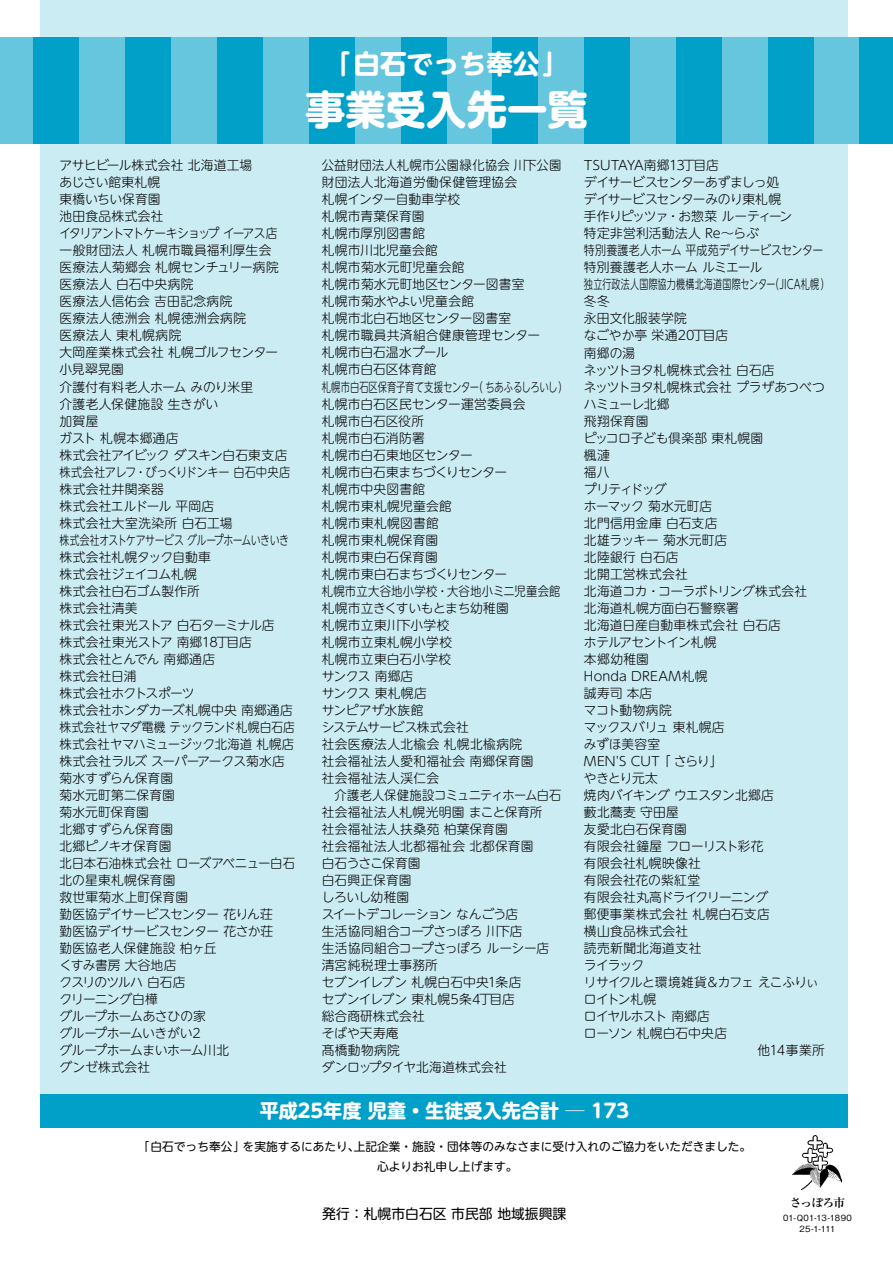
<style>
.page{position:relative;width:893px;height:1263px;background:#fff}
.page>*{position:absolute;margin:0;border:0;box-sizing:border-box;transform-origin:0 0}
.t1{font:700 40.35px "UD Shin M Go Pro";color:#fff}
.t2{font:700 26.55px "UD Shin M Go Pro";color:#fff}
.t3{font:700 19.2px "UD Shin M Go Pro";color:#fff}
.t4{font:13.8px "UD Shin M Go Pro";color:#000}
.t5{font:300 12.75px/17px "UD Shin M Go Pro";letter-spacing:.01em;color:#000}
.t6{font:300 12.75px/17px "UD Shin M Go Pro";letter-spacing:.01em;color:#000;scale:.96 1}
.t7{font:300 12.75px "UD Shin M Go Pro";letter-spacing:-.01em;color:#000}
.t8{font:300 12.75px "UD Shin M Go Pro";letter-spacing:-.04em;color:#000}
.t9{font:300 12.75px "UD Shin M Go Pro";letter-spacing:-.055em;color:#000}
.t10{font:300 12.75px "UD Shin M Go Pro";letter-spacing:-.02em;color:#000}
.t11{font:300 12.75px "UD Shin M Go Pro";letter-spacing:.01em;color:#000;scale:.71 1}
.t12{font:300 12.75px "UD Shin M Go Pro";letter-spacing:-.03em;color:#000;scale:.86 1}
.t13{font:300 12.75px "UD Shin M Go Pro";letter-spacing:-.05em;color:#000}
.t14{font:300 12.75px "UD Shin M Go Pro";letter-spacing:-.035em;color:#000}
.t15{font:300 12.75px "UD Shin M Go Pro";letter-spacing:-.03em;color:#000}
.t16{font:300 12.75px "UD Shin M Go Pro";letter-spacing:-.065em;color:#000}
.t17{font:300 12.75px "UD Shin M Go Pro";letter-spacing:-.08em;color:#000}
.t18{font:11.7px/20.4px "UD Shin M Go Pro";color:#000;text-align:center}
.t19{font:700 11.7px "Ryumin Pro";letter-spacing:-.07em;color:#000}
.t20{font:500 8.55px/11.7px "Gothic BBB Pro";letter-spacing:.005em;color:#000;text-align:center}
</style>
<div class="page">
<div style="left:40px;top:0;width:808px;height:1095px;background:#ccecf4"></div>
<div style="left:40px;top:1094px;width:808px;height:34px;background:#00a0c8"></div>
<div style="left:0;top:37px;width:33px;height:107px;background:#66c6de"></div>
<div style="left:355px;top:37px;width:46px;height:107px;background:#66c6de"></div>
<div style="left:171px;top:37px;width:46px;height:107px;background:#66c6de"></div>
<div style="left:538px;top:37px;width:46px;height:107px;background:#66c6de"></div>
<div style="left:722px;top:37px;width:46px;height:107px;background:#66c6de"></div>
<div style="left:79px;top:37px;width:46px;height:107px;background:#66c6de"></div>
<div style="left:446px;top:37px;width:46px;height:107px;background:#66c6de"></div>
<div style="left:263px;top:37px;width:46px;height:107px;background:#66c6de"></div>
<div style="left:630px;top:37px;width:46px;height:107px;background:#66c6de"></div>
<div style="left:814px;top:37px;width:46px;height:107px;background:#66c6de"></div>
<div style="left:33px;top:37px;width:46px;height:107px;background:#00a0c8"></div>
<div style="left:401px;top:37px;width:45px;height:107px;background:#00a0c8"></div>
<div style="left:217px;top:37px;width:46px;height:107px;background:#00a0c8"></div>
<div style="left:584px;top:37px;width:46px;height:107px;background:#00a0c8"></div>
<div style="left:768px;top:37px;width:46px;height:107px;background:#00a0c8"></div>
<div style="left:125px;top:37px;width:46px;height:107px;background:#00a0c8"></div>
<div style="left:492px;top:37px;width:46px;height:107px;background:#00a0c8"></div>
<div style="left:309px;top:37px;width:46px;height:107px;background:#00a0c8"></div>
<div style="left:676px;top:37px;width:46px;height:107px;background:#00a0c8"></div>
<div style="left:860px;top:37px;width:33px;height:107px;background:#00a0c8"></div>
<img style="left:793px;top:1136px;width:48px;height:53px">
<h2 class="t2" style="left:324px;top:42px;width:247px">「白石でっち奉公」</h2>
<h1 class="t1" style="left:305px;top:77px;width:284px">事業受入先一覧</h1>
<p class="t5" style="left:60px;top:156px;width:237px">アサヒビール株式会社北海道工場<br>あじさい館東札幌<br>東橋いちい保育園<br>池田食品株式会社<br>イタリアントマトケーキショップイーアス店<br>一般財団法人札幌市職員福利厚生会<br>医療法人菊郷会札幌センチュリー病院<br>医療法人白石中央病院<br>医療法人信佑会吉田記念病院<br>医療法人徳洲会札幌徳洲会病院<br>医療法人東札幌病院<br>大岡産業株式会社札幌ゴルフセンター<br>小見翠晃園<br>介護付有料老人ホームみのり米里<br>介護老人保健施設生きがい<br>加賀屋<br>ガスト札幌本郷通店<br>株式会社アイビックダスキン白石東支店株式会社アレフ・びっくりドンキー白石中央店株式会社井関楽器<br>株式会社エルドール平岡店<br>株式会社大室洗染所白石工場<br>株式会社オストケアサービスグループホームいきいき株式会社札幌タック自動車<br>株式会社ジェイコム札幌<br>株式会社白石ゴム製作所<br>株式会社清美<br>株式会社東光ストア白石ターミナル店<br>株式会社東光ストア南郷18丁目店<br>株式会社とんでん南郷通店<br>株式会社日浦<br>株式会社ホクトスポーツ<br>株式会社ホンダカーズ札幌中央南郷通店株式会社ヤマダ電機テックランド札幌白石店株式会社ヤマハミュージック北海道札幌店株式会社ラルズスーパーアークス菊水店菊水すずらん保育園<br>菊水元町第二保育園<br>菊水元町保育園<br>北郷すずらん保育園<br>北郷ピノキオ保育園<br>北日本石油株式会社ローズアベニュー白石北の星東札幌保育園<br>救世軍菊水上町保育園<br>勤医協デイサービスセンター花りん荘<br>勤医協デイサービスセンター花さか荘<br>勤医協老人保健施設柏ヶ丘<br>くすみ書房大谷地店<br>クスリのツルハ白石店<br>クリーニング白樺<br>グループホームあさひの家<br>グループホームいきがい2<br>グループホームまいホーム川北<br>グンゼ株式会社</p>
<p class="t5" style="left:322px;top:156px;width:247px">公益財団法人札幌市公園緑化協会川下公園財団法人北海道労働保健管理協会<br>札幌インター自動車学校<br>札幌市青葉保育園<br>札幌市厚別図書館<br>札幌市川北児童会館<br>札幌市菊水元町児童会館<br>札幌市菊水元町地区センター図書室<br>札幌市菊水やよい児童会館<br>札幌市北白石地区センター図書室<br>札幌市職員共済組合健康管理センター<br>札幌市白石温水プール<br>札幌市白石区体育館<br>札幌市白石区保育子育て支援センター（ちあふるしろいし）札幌市白石区民センター運営委員会<br>札幌市白石区役所<br>札幌市白石消防署<br>札幌市白石東地区センター<br>札幌市白石東まちづくりセンター<br>札幌市中央図書館<br>札幌市東札幌児童会館<br>札幌市東札幌図書館<br>札幌市東札幌保育園<br>札幌市東白石保育園<br>札幌市東白石まちづくりセンター<br>札幌市立大谷地小学校・大谷地小ミニ児童会館札幌市立きくすいもとまち幼稚園<br>札幌市立東川下小学校<br>札幌市立東札幌小学校<br>札幌市立東白石小学校<br>サンクス南郷店<br>サンクス東札幌店<br>サンピアザ水族館<br>システムサービス株式会社<br>社会医療法人北楡会札幌北楡病院<br>社会福祉法人愛和福祉会南郷保育園<br>社会福祉法人渓仁会</p>
<p class="t6" style="left:322px;top:786px;width:251px;text-indent:13px">介護老人保健施設コミュニティホーム白石社会福祉法人札幌光明園まこと保育所<br>社会福祉法人扶桑苑柏葉保育園<br>社会福祉法人北都福祉会北都保育園<br>白石うさこ保育園<br>白石興正保育園<br>しろいし幼稚園<br>スイートデコレーションなんごう店<br>生活協同組合コープさっぽろ川下店<br>生活協同組合コープさっぽろルーシー店清宮純税理士事務所<br>セブンイレブン札幌白石中央1条店<br>セブンイレブン東札幌5条4丁目店<br>総合商研株式会社<br>そばや天寿庵<br>髙橋動物病院<br>ダンロップタイヤ北海道株式会社</p>
<p class="t8" style="left:584px;top:155px;width:136px">TSUTAYA南郷13丁目店</p>
<p class="t8" style="left:584px;top:172px;width:197px">デイサービスセンターあずましっ処</p>
<p class="t14" style="left:584px;top:189px;width:199px">デイサービスセンターみのり東札幌</p>
<p class="t9" style="left:584px;top:206px;width:210px">手作りピッツァ・お惣菜ルーティーン</p>
<p class="t5" style="left:584px;top:224px;width:176px">特定非営利活動法人 Re～らぶ</p>
<p class="t12" style="left:584px;top:240px;width:280px">特別養護老人ホーム平成苑デイサービスセンター</p>
<p class="t15" style="left:584px;top:257px;width:180px">特別養護老人ホームルミエール</p>
<p class="t11" style="left:584px;top:274px;width:347px">独立行政法人国際協力機構北海道国際センター（JICA札幌）</p>
<p class="t5" style="left:584px;top:292px;width:27px">冬冬</p>
<p class="t5" style="left:584px;top:309px;width:104px">永田文化服装学院</p>
<p class="t5" style="left:584px;top:326px;width:146px">なごやか亭栄通20丁目店</p>
<p class="t5" style="left:584px;top:343px;width:53px">南郷の湯</p>
<p class="t5" style="left:584px;top:360px;width:192px">ネッツトヨタ札幌株式会社白石店</p>
<p class="t5" style="left:584px;top:377px;width:242px">ネッツトヨタ札幌株式会社プラザあつべつ</p>
<p class="t13" style="left:584px;top:393px;width:87px">ハミューレ北郷</p>
<p class="t5" style="left:584px;top:411px;width:66px">飛翔保育園</p>
<p class="t7" style="left:584px;top:427px;width:181px">ピッコロ子ども倶楽部東札幌園</p>
<p class="t5" style="left:584px;top:446px;width:27px">楓漣</p>
<p class="t5" style="left:584px;top:463px;width:27px">福八</p>
<p class="t17" style="left:584px;top:478px;width:84px">プリティドッグ</p>
<p class="t7" style="left:584px;top:495px;width:130px">ホーマック菊水元町店</p>
<p class="t5" style="left:584px;top:514px;width:135px">北門信用金庫白石支店</p>
<p class="t5" style="left:584px;top:531px;width:145px">北雄ラッキー菊水元町店</p>
<p class="t5" style="left:584px;top:548px;width:96px">北陸銀行白石店</p>
<p class="t5" style="left:584px;top:565px;width:105px">北開工営株式会社</p>
<p class="t10" style="left:584px;top:580px;width:225px">北海道コカ・コーラボトリング株式会社</p>
<p class="t5" style="left:584px;top:599px;width:156px">北海道札幌方面白石警察署</p>
<p class="t5" style="left:584px;top:616px;width:199px">北海道日産自動車株式会社白石店</p>
<p class="t16" style="left:584px;top:631px;width:134px">ホテルアセントイン札幌</p>
<p class="t5" style="left:584px;top:650px;width:67px">本郷幼稚園</p>
<p class="t5" style="left:584px;top:667px;width:125px">Honda DREAM札幌</p>
<p class="t5" style="left:584px;top:684px;width:70px">誠寿司本店</p>
<p class="t7" style="left:584px;top:699px;width:89px">マコト動物病院</p>
<p class="t7" style="left:584px;top:716px;width:142px">マックスバリュ東札幌店</p>
<p class="t5" style="left:584px;top:735px;width:78px">みずほ美容室</p>
<p class="t5" style="left:584px;top:752px;width:140px">MEN'S CUT「さらり」</p>
<p class="t5" style="left:584px;top:769px;width:75px">やきとり元太</p>
<p class="t10" style="left:584px;top:784px;width:191px">焼肉バイキングウエスタン北郷店</p>
<p class="t5" style="left:584px;top:803px;width:96px">藪北蕎麦守田屋</p>
<p class="t5" style="left:584px;top:820px;width:104px">友愛北白石保育園</p>
<p class="t5" style="left:584px;top:837px;width:181px">有限会社鐘屋フローリスト彩花</p>
<p class="t5" style="left:584px;top:854px;width:118px">有限会社札幌映像社</p>
<p class="t5" style="left:584px;top:871px;width:118px">有限会社花の紫紅堂</p>
<p class="t13" style="left:584px;top:886px;width:186px">有限会社丸高ドライクリーニング</p>
<p class="t5" style="left:584px;top:905px;width:187px">郵便事業株式会社札幌白石支店</p>
<p class="t5" style="left:584px;top:922px;width:106px">横山食品株式会社</p>
<p class="t5" style="left:584px;top:939px;width:119px">読売新聞北海道支社</p>
<p class="t5" style="left:584px;top:956px;width:62px">ライラック</p>
<p class="t9" style="left:584px;top:971px;width:236px">リサイクルと環境雑貨＆カフェえこふりぃ</p>
<p class="t5" style="left:584px;top:990px;width:74px">ロイトン札幌</p>
<p class="t8" style="left:584px;top:1005px;width:127px">ロイヤルホスト南郷店</p>
<p class="t5" style="left:584px;top:1024px;width:145px">ローソン札幌白石中央店</p>
<p class="t5" style="left:757px;top:1041px;width:69px">他14事業所</p>
<h3 class="t3" style="left:260px;top:1095px;width:371px">平成25年度 児童・生徒受入先合計 ─ 173</h3>
<p class="t18" style="left:137px;top:1136px;width:615px">「白石でっち奉公」を実施するにあたり、上記企業・施設・団体等のみなさまに受け入れのご協力をいただきました。心よりお礼申し上げます。</p>
<p class="t4" style="left:322px;top:1202px;width:246px">発行：札幌市白石区市民部地域振興課</p>
<p class="t19" style="left:790px;top:1194px;width:57px">さっぽろ市</p>
<p class="t20" style="left:783px;top:1210px;width:70px">01-Q01-13-1890<br>25-1-111</p>
</div>
